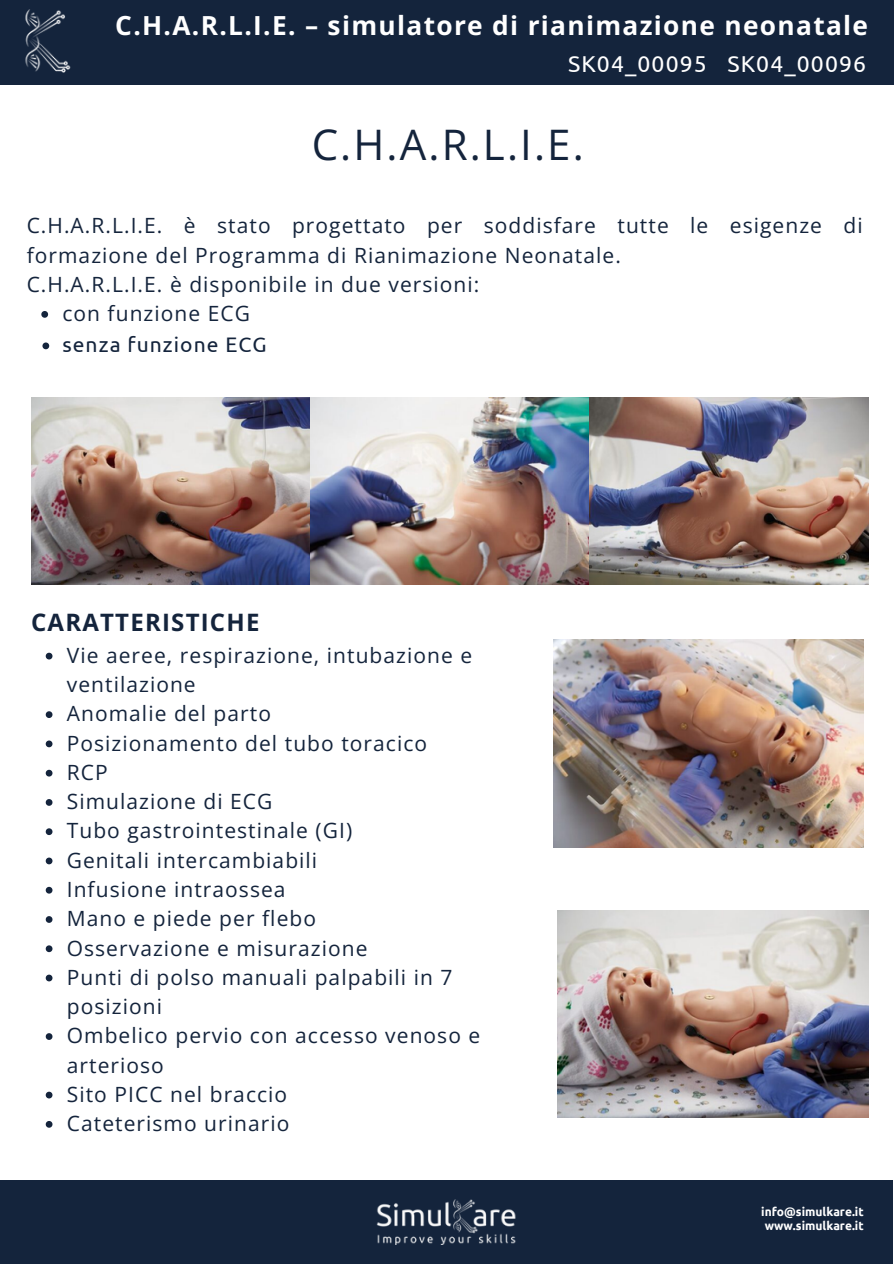
<style>
.page{position:relative;width:894px;height:1264px;background:#fff}
.page>*{position:absolute;margin:0;border:0;box-sizing:border-box;transform-origin:0 0}
.t1{font:42.15px "Open Sans";color:#14243c}
.t2{font:700 26.25px "Open Sans";letter-spacing:.05em;color:#fff}
.t3{font:700 24px "Open Sans";letter-spacing:.05em;color:#14243c}
.t4{font:22.95px "Ubuntu";letter-spacing:.05em;color:#fff}
.t5{font:21px/29.2px "Open Sans";letter-spacing:.05em;color:#14243c}
.t6{font:21px "Ubuntu";letter-spacing:.05em;color:#14243c}
.t7{font:700 12px/13.5px "Ubuntu";color:#fff}
</style>
<div class="page">
<div style="left:0;top:1179px;width:892px;height:84px;background:#14243c"></div>
<img style="left:376px;top:1199px;width:140px;height:45px">
<div style="left:0;top:0;width:892px;height:85px;background:#14243c"></div>
<img style="left:25px;top:10px;width:46px;height:63px">
<img style="left:31px;top:397px;width:837px;height:187px">
<img style="left:553px;top:640px;width:310px;height:207px">
<img style="left:557px;top:910px;width:311px;height:207px">
<svg style="left:41px;top:311px;width:7px;height:7px"></svg>
<svg style="left:42px;top:342px;width:7px;height:7px"></svg>
<svg style="left:46px;top:652px;width:6px;height:7px"></svg>
<svg style="left:46px;top:711px;width:6px;height:7px"></svg>
<svg style="left:46px;top:740px;width:6px;height:7px"></svg>
<svg style="left:46px;top:769px;width:6px;height:7px"></svg>
<svg style="left:46px;top:799px;width:6px;height:6px"></svg>
<svg style="left:46px;top:828px;width:6px;height:7px"></svg>
<svg style="left:46px;top:857px;width:6px;height:7px"></svg>
<svg style="left:46px;top:886px;width:6px;height:7px"></svg>
<svg style="left:46px;top:916px;width:6px;height:6px"></svg>
<svg style="left:46px;top:945px;width:6px;height:7px"></svg>
<svg style="left:46px;top:974px;width:6px;height:7px"></svg>
<svg style="left:46px;top:1033px;width:6px;height:6px"></svg>
<svg style="left:46px;top:1091px;width:6px;height:7px"></svg>
<svg style="left:46px;top:1121px;width:6px;height:6px"></svg>
<h1 class="t2" style="left:115px;top:7px;width:754px">C.H.A.R.L.I.E. – simulatore di rianimazione neonatale</h1>
<p class="t4" style="left:568px;top:51px;width:299px">SK04_00095 SK04_00096</p>
<p class="t1" style="left:311px;top:115px;width:273px">C.H.A.R.L.I.E.</p>
<p class="t5" style="left:27px;top:210px;width:837px">C.H.A.R.L.I.E. è stato progettato per soddisfare tutte le esigenze di formazione del Programma di Rianimazione Neonatale.<br>C.H.A.R.L.I.E. è disponibile in due versioni:</p>
<h3 class="t5" style="left:62px;top:298px;width:189px">con funzione ECG</h3>
<h4 class="t6" style="left:62px;top:332px;width:206px">senza funzione ECG</h4>
<p class="t3" style="left:31px;top:605px;width:230px">CARATTERISTICHE</p>
<p class="t5" style="left:67px;top:640px;width:407px">Vie aeree, respirazione, intubazione e ventilazione</p>
<p class="t5" style="left:67px;top:698px;width:206px">Anomalie del parto</p>
<h2 class="t5" style="left:67px;top:728px;width:362px">Posizionamento del tubo toracico</h2>
<p class="t5" style="left:67px;top:757px;width:42px">RCP</p>
<p class="t5" style="left:67px;top:786px;width:207px">Simulazione di ECG</p>
<p class="t5" style="left:67px;top:815px;width:287px">Tubo gastrointestinale (GI)</p>
<p class="t5" style="left:67px;top:845px;width:252px">Genitali intercambiabili</p>
<p class="t5" style="left:67px;top:874px;width:220px">Infusione intraossea</p>
<p class="t5" style="left:67px;top:903px;width:251px">Mano e piede per flebo</p>
<p class="t5" style="left:67px;top:932px;width:302px">Osservazione e misurazione</p>
<p class="t5" style="left:67px;top:962px;width:387px">Punti di polso manuali palpabili in 7 posizioni</p>
<p class="t5" style="left:67px;top:1020px;width:415px">Ombelico pervio con accesso venoso e arterioso</p>
<p class="t5" style="left:67px;top:1079px;width:222px">Sito PICC nel braccio</p>
<p class="t5" style="left:67px;top:1108px;width:224px">Cateterismo urinario</p>
<h5 class="t7" style="left:761px;top:1205px;width:104px">info@simulkare.it www.simulkare.it</h5>
</div>
